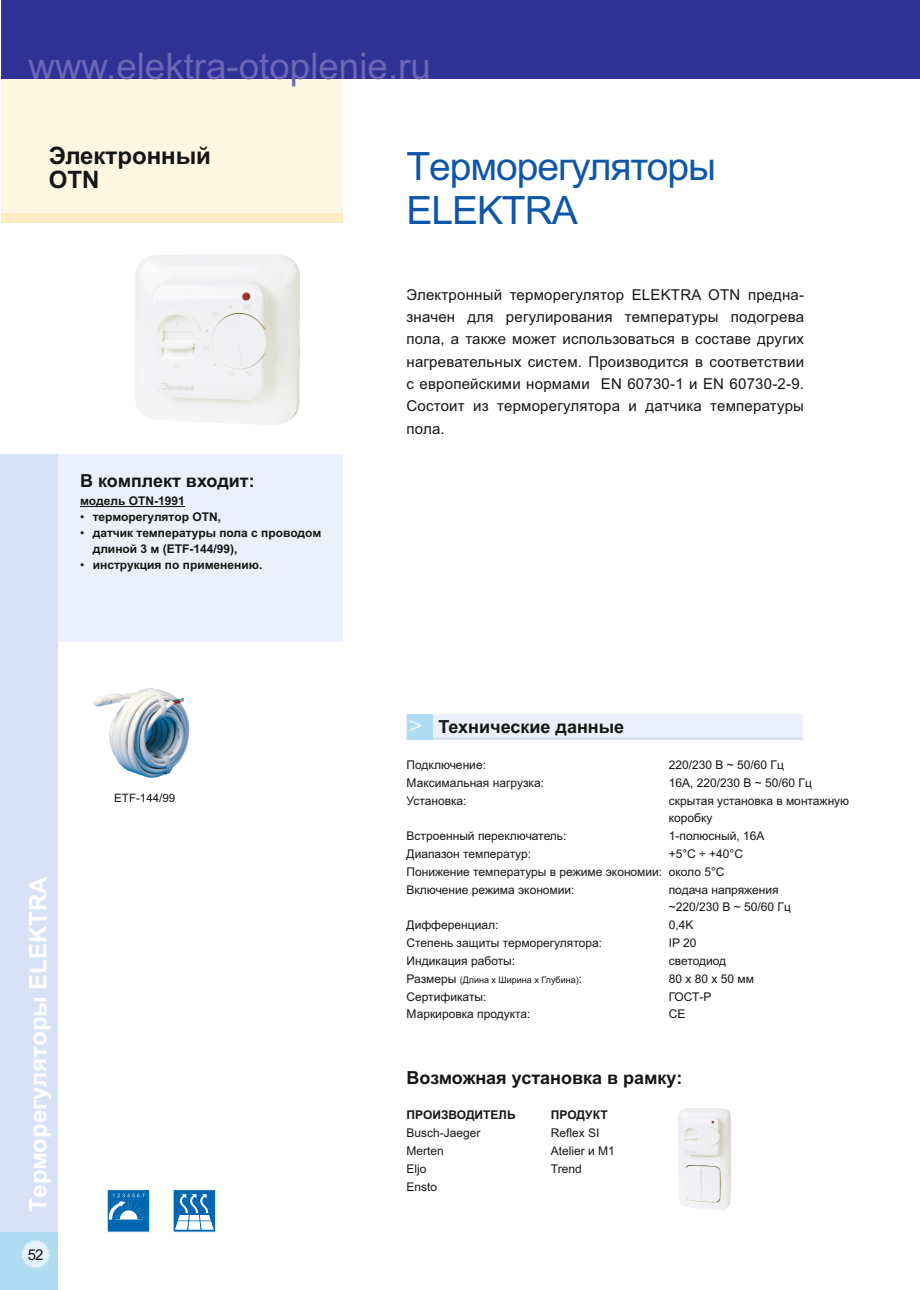
<style>
.page{position:relative;width:920px;height:1290px;background:#fff}
.page>*{position:absolute;margin:0;border:0;box-sizing:border-box;transform-origin:0 0}
.t1{font:39px/43.5px "Arial";letter-spacing:-.03em;color:#0f57a6}
.t2{font:36.75px "Arial";color:#6b66b5}
.t3{font:700 24px "Arial";color:#fff}
.t4{font:700 24px/24.2px "Arial";color:#151616}
.t5{font:700 18px "Arial";color:#151616}
.t6{font:15px/22.4px "Arial";letter-spacing:.015em;color:#151616;text-align:justify}
.t7{font:12px/17.9px "Arial";color:#151616}
.t8{font:700 12px/16px "Arial";color:#151616}
.t9{font:11.55px "Arial";color:#151616}
.t10{font:9px "Arial";color:#151616}
.s1{font-weight:400}
.s2{font-weight:400;font-size:24px;color:#e5f3fc}
.s3{font-size:12px}
</style>
<div class="page">
<img style="left:93px;top:688px;width:97px;height:90px">
<div style="left:14px;top:454px;width:329px;height:188px;background:#ecf0fc"></div>
<hr style="left:80px;top:506px;width:105px;height:1px;background:#151616">
<img style="left:679px;top:1109px;width:52px;height:100px">
<div style="left:407px;top:714px;width:396px;height:26px;background:#ecf0fc"></div>
<hr style="left:407px;top:737px;width:396px;height:3px;background:#d8e2f7">
<div style="left:407px;top:714px;width:25px;height:26px;background:#afdcf2"></div>
<svg style="left:173px;top:1189px;width:43px;height:44px"></svg>
<hr style="left:177px;top:1213px;width:35px;height:1px;background:#0067b0">
<svg style="left:107px;top:1189px;width:43px;height:44px;background:#3787c1"></svg>
<div style="left:1px;top:13px;width:342px;height:206px;background:#fff6e3"></div>
<div style="left:1px;top:213px;width:342px;height:10px;background:#ffebc3"></div>
<div style="left:1px;top:454px;width:57px;height:835px;background:#d8e2f7"></div>
<div style="left:1px;top:1232px;width:57px;height:57px;background:#afdcf2"></div>
<svg style="left:21px;top:1239px;width:29px;height:30px"></svg>
<div style="left:1px;top:1px;width:918px;height:78px;background:#2f3294"></div>
<img style="left:136px;top:255px;width:163px;height:170px">
<h2 class="t2" style="left:29px;top:52px;width:404px">www.elektra-otoplenie.ru</h2>
<h3 class="t4" style="left:49px;top:145px;width:164px">Электронный<br>OTN</h3>
<h3 class="t5" style="left:80px;top:474px;width:176px">В комплект входит:</h3>
<p class="t8" style="left:80px;top:494px;width:106px">модель OTN-1991</p>
<p class="t8" style="left:80px;top:510px;width:142px"><span class="s1">•</span> терморегулятор OTN,</p>
<p class="t8" style="left:93px;top:526px;width:230px;text-indent:-13px"><span class="s1">•</span> датчик температуры пола с проводом длиной 3 м (ETF-144/99),</p>
<p class="t8" style="left:80px;top:558px;width:184px"><span class="s1">•</span> инструкция по применению.</p>
<h3 class="t3" style="left:29px;top:1212px;width:337px;rotate:-90deg">Tерморегуляторы ELEKTRA</h3>
<p class="t6" style="left:28px;top:1244px;width:17px">52</p>
<p class="t9" style="left:114px;top:794px;width:62px">ETF-144/99</p>
<h1 class="t1" style="left:407px;top:149px;width:311px">Tерморегуляторы<br>ELEKTRA</h1>
<p class="t6" style="left:406px;top:285px;width:399px">Электронный терморегулятор ELEKTRA OTN предна&shy;значен для регулирования температуры подогрева пола, а также может использоваться в составе других нагревательных систем. Производится в соответствии с европейскими нормами EN 60730-1 и EN 60730-2-9.<br>Состоит из терморегулятора и датчика температуры пола.</p>
<h3 class="t5" style="left:408px;top:720px;width:217px"><span class="s2">&gt;</span> Технические данные</h3>
<p class="t7" style="left:407px;top:757px;width:81px">Подключение:</p>
<p class="t7" style="left:669px;top:757px;width:117px">220/230 В ~ 50/60 Гц</p>
<p class="t7" style="left:407px;top:775px;width:139px">Максимальная нагрузка:</p>
<p class="t7" style="left:669px;top:775px;width:145px">16A, 220/230 В ~ 50/60 Гц</p>
<p class="t7" style="left:407px;top:792px;width:62px">Установка:</p>
<p class="t7" style="left:669px;top:792px;width:182px">скрытая установка в монтажную коробку</p>
<p class="t7" style="left:407px;top:828px;width:161px">Встроенный переключатель:</p>
<p class="t7" style="left:669px;top:828px;width:97px">1-полюсный, 16A</p>
<p class="t7" style="left:407px;top:846px;width:126px">Диапазон температур:</p>
<p class="t7" style="left:407px;top:846px;width:338px;text-indent:262px">+5°C ÷ +40°C<br>Понижение температуры в режиме экономии: около 5°С<br>Включение режима экономии:</p>
<p class="t7" style="left:669px;top:882px;width:124px">подача напряжения ~220/230 В ~ 50/60 Гц</p>
<p class="t7" style="left:407px;top:917px;width:93px">Дифференциал:</p>
<p class="t7" style="left:669px;top:917px;width:26px">0,4K</p>
<p class="t7" style="left:407px;top:935px;width:197px">Степень защиты терморегулятора:</p>
<p class="t7" style="left:669px;top:935px;width:29px">IP 20</p>
<p class="t7" style="left:407px;top:953px;width:110px">Индикация работы:</p>
<p class="t7" style="left:669px;top:953px;width:59px">светодиод</p>
<p class="t10" style="left:407px;top:976px;width:177px"><span class="s3">Размеры</span> (Длина x Ширина x Глубина)<span class="s3">:</span></p>
<p class="t7" style="left:669px;top:971px;width:87px">80 x 80 x 50 мм</p>
<p class="t7" style="left:407px;top:988px;width:81px">Сертификаты:</p>
<p class="t7" style="left:669px;top:988px;width:44px">ГОСТ-Р</p>
<p class="t7" style="left:407px;top:1006px;width:126px">Маркировка продукта:</p>
<p class="t7" style="left:669px;top:1006px;width:18px">CE</p>
<h3 class="t5" style="left:407px;top:1071px;width:277px">Возможная установка в рамку:</h3>
<p class="t8" style="left:407px;top:1108px;width:111px">ПРОИЗВОДИТЕЛЬ</p>
<p class="t8" style="left:551px;top:1108px;width:58px">ПРОДУКТ</p>
<p class="t7" style="left:407px;top:1125px;width:76px">Busch-Jaeger</p>
<p class="t7" style="left:551px;top:1125px;width:50px">Reflex SI</p>
<p class="t7" style="left:407px;top:1143px;width:39px">Merten</p>
<p class="t7" style="left:551px;top:1143px;width:66px">Atelier и M1</p>
<p class="t7" style="left:407px;top:1161px;width:22px">Eljo</p>
<p class="t7" style="left:551px;top:1161px;width:32px">Trend</p>
<p class="t7" style="left:407px;top:1178px;width:32px">Ensto</p>
</div>
